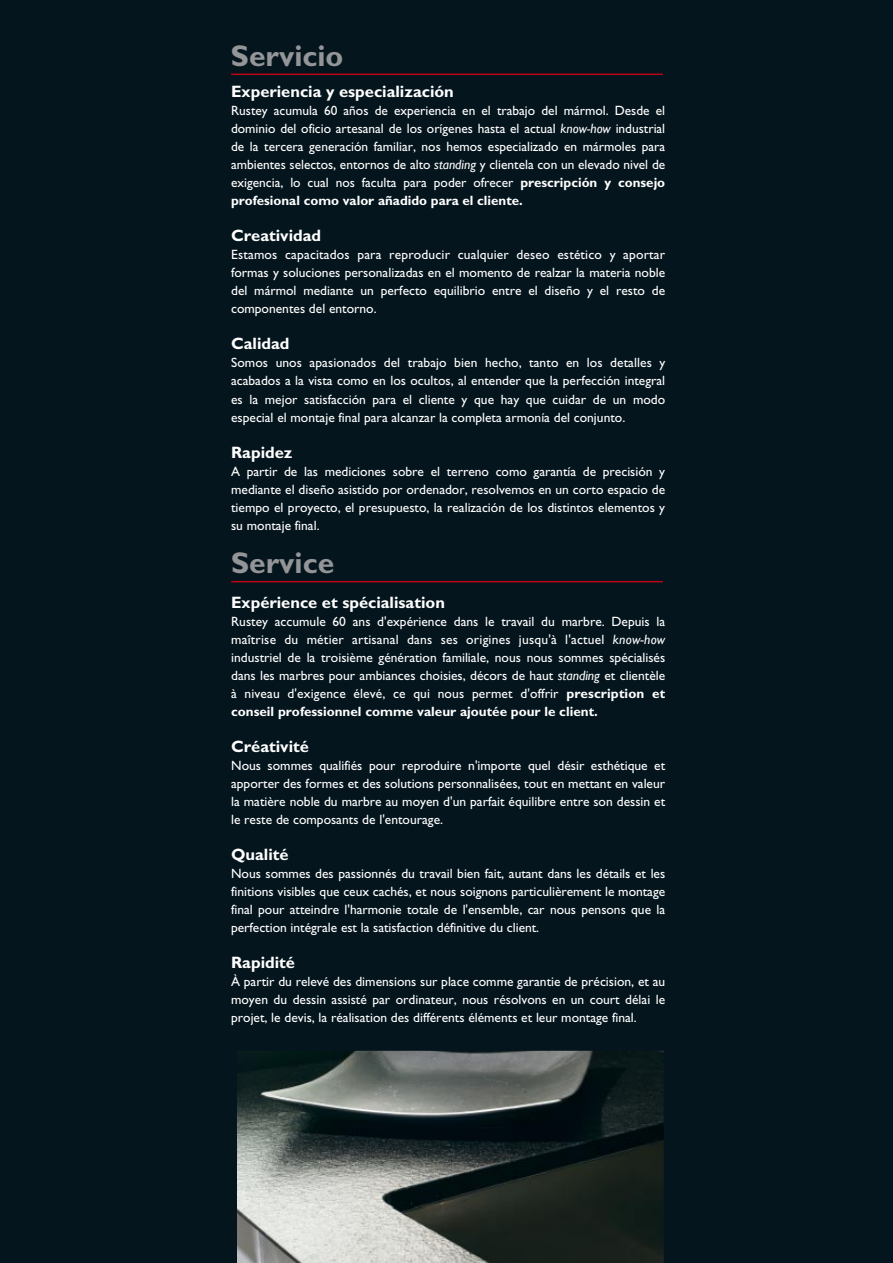
<style>
.page{position:relative;width:893px;height:1263px;background:#05151d}
.page>*{position:absolute;margin:0;border:0;box-sizing:border-box;transform-origin:0 0}
.t1{font:700 30px "Gill Sans";color:#939598}
.t2{font:700 16.5px "Gill Sans";color:#fff}
.t3{font:13.5px/18px "Gill Sans";color:#fff;text-align:justify}
.s1{font-style:italic}
.s2{font-weight:700}
</style>
<div class="page">
<img style="left:237px;top:1051px;width:427px;height:212px">
<svg style="left:231px;top:73px;width:432px;height:2px"></svg>
<svg style="left:231px;top:580px;width:432px;height:3px"></svg>
<p class="t1" style="left:231px;top:38px;width:114px">Servicio</p>
<p class="t2" style="left:231px;top:82px;width:224px">Experiencia y especialización</p>
<p class="t3" style="left:231px;top:102px;width:436px">Rustey acumula 60 años de experiencia en el trabajo del mármol. Desde el dominio del oficio artesanal de los orígenes hasta el actual <span class="s1">know-how</span> industrial de la tercera generación familiar, nos hemos especializado en mármoles para ambientes selectos, entornos de alto <span class="s1">standing</span> y clientela con un elevado nivel de exigencia, lo cual nos faculta para poder ofrecer <span class="s2">prescripción y consejo profesional como valor añadido para el cliente.</span></p>
<p class="t2" style="left:231px;top:226px;width:92px">Creatividad</p>
<p class="t3" style="left:231px;top:246px;width:436px">Estamos capacitados para reproducir cualquier deseo estético y aportar formas y soluciones personalizadas en el momento de realzar la materia noble del mármol mediante un perfecto equilibrio entre el diseño y el resto de componentes del entorno.</p>
<p class="t2" style="left:231px;top:334px;width:60px">Calidad</p>
<p class="t3" style="left:231px;top:354px;width:436px">Somos unos apasionados del trabajo bien hecho, tanto en los detalles y acabados a la vista como en los ocultos, al entender que la perfección integral es la mejor satisfacción para el cliente y que hay que cuidar de un modo especial el montaje final para alcanzar la completa armonía del conjunto.</p>
<p class="t2" style="left:231px;top:442px;width:63px">Rapidez</p>
<p class="t3" style="left:231px;top:462px;width:436px">A partir de las mediciones sobre el terreno como garantía de precisión y mediante el diseño asistido por ordenador, resolvemos en un corto espacio de tiempo el proyecto, el presupuesto, la realización de los distintos elementos y su montaje final.</p>
<p class="t1" style="left:231px;top:545px;width:105px">Service</p>
<p class="t2" style="left:231px;top:592px;width:215px">Expérience et spécialisation</p>
<p class="t3" style="left:231px;top:612px;width:436px">Rustey accumule 60 ans d'expérience dans le travail du marbre. Depuis la maîtrise du métier artisanal dans ses origines jusqu'à l'actuel <span class="s1">know-how </span>industriel de la troisième génération familiale, nous nous sommes spécialisés dans les marbres pour ambiances choisies, décors de haut <span class="s1">standing</span> et clientèle à niveau d'exigence élevé, ce qui nous permet d'offrir <span class="s2">prescription et conseil professionnel comme valeur ajoutée pour le client.</span></p>
<p class="t2" style="left:231px;top:736px;width:79px">Créativité</p>
<p class="t3" style="left:231px;top:756px;width:436px">Nous sommes qualifiés pour reproduire n'importe quel désir esthétique et apporter des formes et des solutions personnalisées, tout en mettant en valeur la matière noble du marbre au moyen d'un parfait équilibre entre son dessin et le reste de composants de l'entourage.</p>
<p class="t2" style="left:231px;top:844px;width:59px">Qualité</p>
<p class="t3" style="left:231px;top:864px;width:436px">Nous sommes des passionnés du travail bien fait, autant dans les détails et les finitions visibles que ceux cachés, et nous soignons particulièrement le montage final pour atteindre l'harmonie totale de l'ensemble, car nous pensons que la perfection intégrale est la satisfaction définitive du client.</p>
<p class="t2" style="left:231px;top:952px;width:65px">Rapidité</p>
<p class="t3" style="left:231px;top:972px;width:436px">À partir du relevé des dimensions sur place comme garantie de précision, et au moyen du dessin assisté par ordinateur, nous résolvons en un court délai le projet, le devis, la réalisation des différents éléments et leur montage final.</p>
</div>
